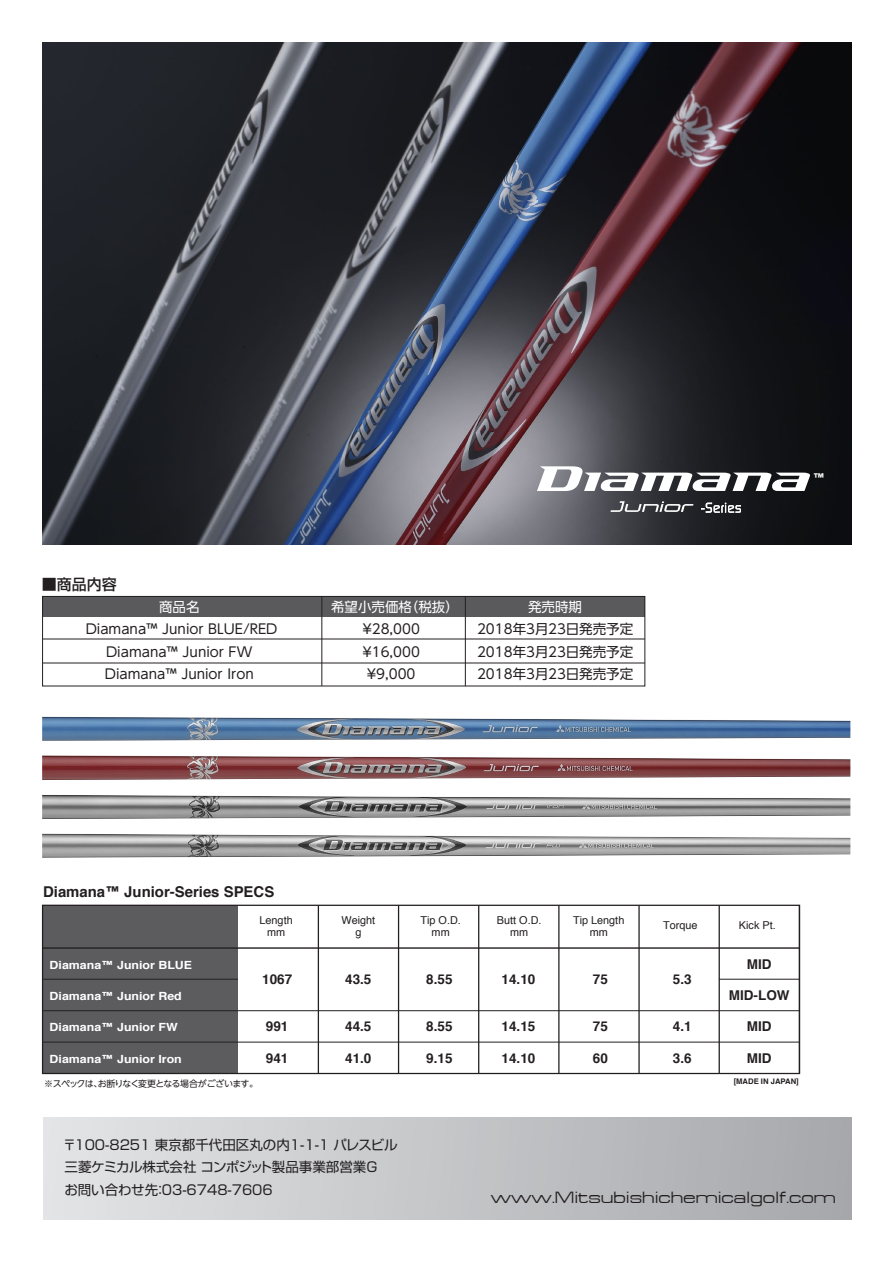
<style>
.page{position:relative;width:893px;height:1263px;background:#fff}
.page>*{position:absolute;margin:0;border:0;box-sizing:border-box;transform-origin:0 0}
.t1{font:16.5px "Federation";color:#231f20}
.t2{font:500 15px "Shin Go Pro";color:#231f20}
.t3{font:700 14.85px "Helvetica";color:#231f20}
.t4{font:13.5px/22.5px "UD Shin Go Pro";color:#231f20;text-align:center}
.t5{font:700 13.5px "Helvetica";color:#231f20}
.t6{font:13.5px/22.5px "Shin Go Pro";color:#231f20}
.t7{font:13.5px "UD Shin Go Pro";color:#fff}
.t8{font:700 12.15px "Helvetica";color:#fff}
.t9{font:700 11.25px "Helvetica";color:#fff;scale:1.1 1}
.t10{font:10.8px/11.6px "Helvetica";color:#231f20;text-align:center}
.t11{font:9px "UD Shin Go NT Pro";letter-spacing:-.075em;color:#231f20}
.t12{font:700 7.65px "Helvetica";color:#231f20}
</style>
<div class="page">
<div style="left:43px;top:905px;width:195px;height:169px;background:#5c5c5f"></div>
<img style="left:43px;top:43px;width:808px;height:501px">
<div style="left:43px;top:596px;width:602px;height:21px;background:#5a5a5d"></div>
<div style="left:42px;top:596px;width:603px;height:90px;border:1px solid #231f20"></div>
<hr style="left:321px;top:596px;width:1px;height:90px;background:#231f20">
<hr style="left:465px;top:596px;width:1px;height:90px;background:#231f20">
<div style="left:44px;top:1117px;width:808px;height:102px;background:linear-gradient(to right,#e3e4e6,#a6a7ab)"></div>
<svg style="left:701px;top:503px;width:40px;height:10px"></svg>
<svg style="left:610px;top:501px;width:83px;height:11px"></svg>
<svg style="left:537px;top:466px;width:274px;height:25px"></svg>
<hr style="left:43px;top:1010px;width:756px;height:1px;background:#231f20">
<hr style="left:43px;top:1042px;width:756px;height:1px;background:#231f20">
<hr style="left:43px;top:979px;width:195px;height:1px;background:#231f20">
<hr style="left:42px;top:947px;width:757px;height:2px;background:#231f20">
<div style="left:42px;top:905px;width:758px;height:169px;border:1px solid #231f20"></div>
<hr style="left:318px;top:905px;width:1px;height:168px;background:#231f20">
<hr style="left:398px;top:905px;width:1px;height:168px;background:#231f20">
<hr style="left:478px;top:905px;width:1px;height:168px;background:#231f20">
<img style="left:42px;top:716px;width:808px;height:25px">
<img style="left:42px;top:834px;width:808px;height:24px">
<img style="left:42px;top:795px;width:808px;height:24px">
<img style="left:42px;top:755px;width:808px;height:25px">
<hr style="left:638px;top:905px;width:2px;height:168px;background:#231f20">
<hr style="left:558px;top:905px;width:1px;height:168px;background:#231f20">
<hr style="left:43px;top:663px;width:602px;height:1px;background:#231f20">
<hr style="left:43px;top:639px;width:602px;height:1px;background:#231f20">
<hr style="left:719px;top:905px;width:1px;height:168px;background:#231f20">
<hr style="left:799px;top:905px;width:1px;height:168px;background:#231f20">
<hr style="left:719px;top:979px;width:81px;height:1px;background:#231f20">
<p class="t2" style="left:42px;top:572px;width:76px">■商品内容</p>
<p class="t7" style="left:159px;top:596px;width:42px">商品名</p>
<p class="t4" style="left:86px;top:618px;width:193px">Diamana™ Junior BLUE/RED<br>Diamana™ Junior FW<br>Diamana™ Junior Iron</p>
<p class="t7" style="left:331px;top:596px;width:129px">希望小売価格（税抜）</p>
<p class="t4" style="left:360px;top:618px;width:61px">￥28,000￥16,000￥9,000</p>
<p class="t7" style="left:528px;top:596px;width:55px">発売時期</p>
<p class="t4" style="left:477px;top:618px;width:158px;text-align:justify">2018年3月23日発売予定2018年3月23日発売予定2018年3月23日発売予定</p>
<p class="t8" style="left:813px;top:468px;width:14px">™</p>
<p class="t3" style="left:43px;top:879px;width:233px">Diamana™ Junior-Series SPECS</p>
<p class="t9" style="left:50px;top:956px;width:131px">Diamana™ Junior BLUE</p>
<p class="t9" style="left:50px;top:987px;width:122px">Diamana™ Junior Red</p>
<p class="t9" style="left:50px;top:1018px;width:118px">Diamana™ Junior FW</p>
<p class="t9" style="left:50px;top:1050px;width:122px">Diamana™ Junior Iron</p>
<p class="t10" style="left:497px;top:915px;width:46px">Butt O.D. mm</p>
<p class="t10" style="left:260px;top:915px;width:35px">Length mm</p>
<p class="t10" style="left:420px;top:915px;width:42px">Tip O.D. mm</p>
<p class="t10" style="left:573px;top:915px;width:53px">Tip Length mm</p>
<p class="t10" style="left:341px;top:915px;width:35px">Weight g</p>
<p class="t10" style="left:663px;top:920px;width:36px">Torque</p>
<p class="t5" style="left:262px;top:968px;width:32px">1067</p>
<p class="t5" style="left:266px;top:1015px;width:24px">991</p>
<p class="t5" style="left:266px;top:1047px;width:24px">941</p>
<p class="t5" style="left:345px;top:968px;width:28px">43.5</p>
<p class="t5" style="left:345px;top:1015px;width:28px">44.5</p>
<p class="t5" style="left:345px;top:1047px;width:28px">41.0</p>
<p class="t5" style="left:426px;top:968px;width:28px">8.55</p>
<p class="t5" style="left:426px;top:1015px;width:28px">8.55</p>
<p class="t5" style="left:426px;top:1047px;width:28px">9.15</p>
<p class="t5" style="left:502px;top:968px;width:35px">14.10</p>
<p class="t5" style="left:502px;top:1015px;width:35px">14.15</p>
<p class="t5" style="left:502px;top:1047px;width:35px">14.10</p>
<p class="t5" style="left:593px;top:968px;width:17px">75</p>
<p class="t5" style="left:593px;top:1015px;width:17px">75</p>
<p class="t5" style="left:593px;top:1047px;width:17px">60</p>
<p class="t5" style="left:673px;top:968px;width:20px">5.3</p>
<p class="t5" style="left:673px;top:1015px;width:20px">4.1</p>
<p class="t5" style="left:673px;top:1047px;width:20px">3.6</p>
<p class="t11" style="left:44px;top:1076px;width:215px">※スペックは、お断りなく変更となる場合がございます。</p>
<p class="t10" style="left:739px;top:920px;width:38px">Kick Pt.</p>
<p class="t5" style="left:747px;top:953px;width:26px">MID</p>
<p class="t5" style="left:729px;top:984px;width:62px">MID-LOW</p>
<p class="t5" style="left:747px;top:1015px;width:26px">MID</p>
<p class="t5" style="left:747px;top:1047px;width:26px">MID</p>
<p class="t12" style="left:734px;top:1075px;width:67px">[MADE IN JAPAN]</p>
<p class="t6" style="left:63px;top:1132px;width:336px">〒100-8251 東京都千代田区丸の内1-1-1 パレスビル三菱ケミカル株式会社 コンポジット製品事業部営業G<br>お問い合わせ先：03-6748-7606</p>
<p class="t1" style="left:491px;top:1188px;width:346px">www.Mitsubishichemicalgolf.com</p>
</div>
